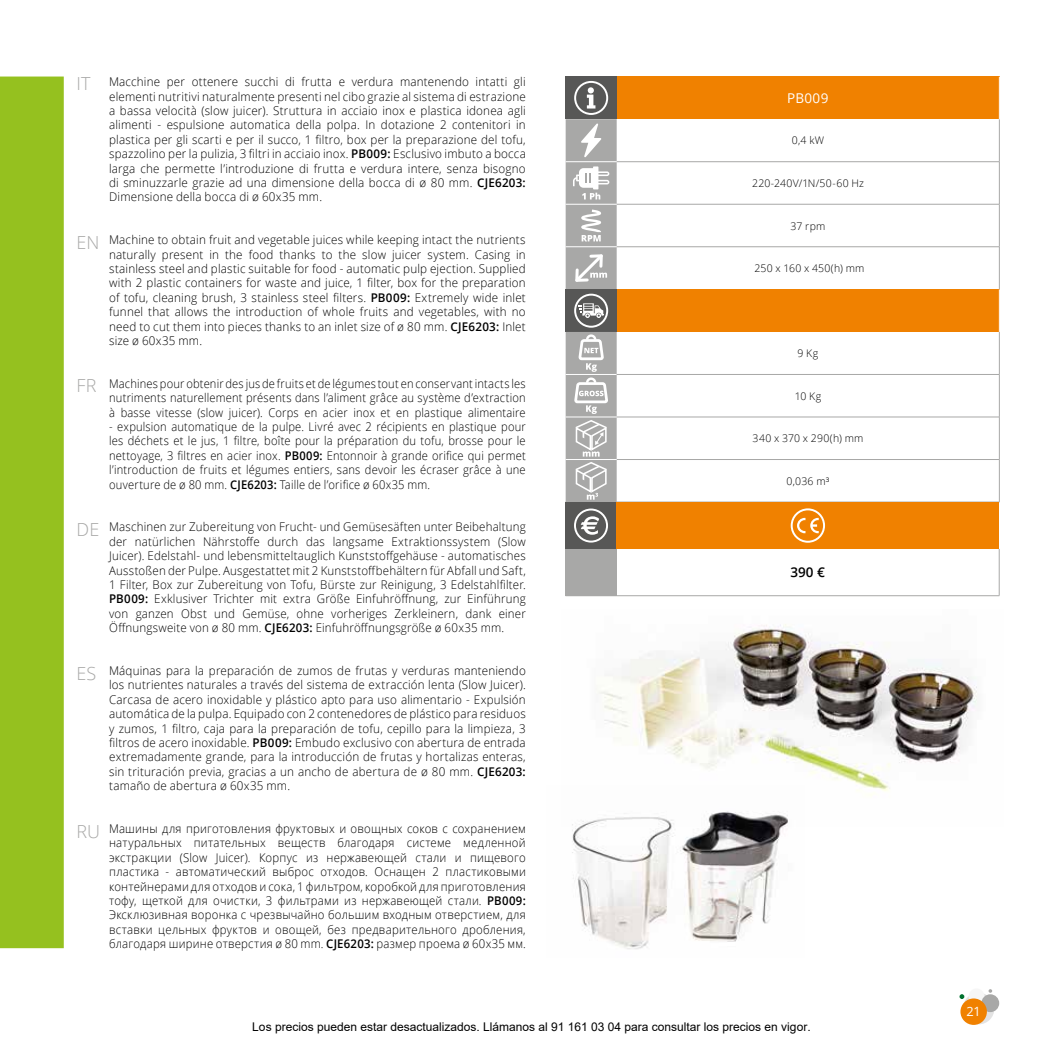
<style>
.page{position:relative;width:1063px;height:1063px;background:#fff}
.page>*{position:absolute;margin:0;border:0;box-sizing:border-box;transform-origin:0 0}
.t1{font:300 18px "Open Sans";color:#a8a8a7}
.t2{font:13.5px "Open Sans";letter-spacing:.025em;color:#fff}
.t3{font:600 13.5px "Open Sans";color:#000}
.t4{font:12.75px "Open Sans";color:#fff}
.t5{font:300 12px/14.4px "Open Sans";letter-spacing:.015em;color:#000;text-align:justify}
.t6{font:300 12px/14.4px "Open Sans";letter-spacing:.015em;color:#000;text-align:justify;scale:.93 1}
.t7{font:300 12px/14.4px "Open Sans";letter-spacing:.015em;color:#000;text-align:justify;scale:.96 1}
.t8{font:300 12px/14.4px "Open Sans";letter-spacing:.015em;color:#000;text-align:justify;scale:.95 1}
.t9{font:12px "Arial";color:#000}
.t10{font:300 10.5px "Open Sans";letter-spacing:.02em;color:#000}
.s1{font-weight:600}
</style>
<div class="page">
<img style="left:572px;top:826px;width:214px;height:123px">
<img style="left:572px;top:624px;width:405px;height:202px">
<div style="left:0;top:77px;width:64px;height:871px;background:#95c11f"></div>
<div style="left:566px;top:77px;width:51px;height:42px;background:#575756"></div>
<div style="left:617px;top:77px;width:382px;height:42px;background:#f08100"></div>
<hr style="left:617px;top:161px;width:383px;height:1px;background:#a8a8a7">
<hr style="left:617px;top:204px;width:383px;height:1px;background:#a8a8a7">
<hr style="left:617px;top:247px;width:383px;height:1px;background:#a8a8a7">
<hr style="left:999px;top:119px;width:1px;height:43px;background:#a8a8a7">
<hr style="left:999px;top:162px;width:1px;height:42px;background:#a8a8a7">
<hr style="left:999px;top:204px;width:1px;height:43px;background:#a8a8a7">
<hr style="left:999px;top:247px;width:1px;height:42px;background:#a8a8a7">
<div style="left:574px;top:81px;width:34px;height:34px;border:2px solid #fff;border-radius:50%"></div>
<svg style="left:587px;top:95px;width:8px;height:14px"></svg>
<div style="left:588px;top:87px;width:6px;height:7px;background:#fff;border-radius:50%"></div>
<svg style="left:566px;top:119px;width:51px;height:170px"></svg>
<div style="left:566px;top:289px;width:51px;height:43px;background:#575756"></div>
<div style="left:617px;top:289px;width:382px;height:43px;background:#f08100"></div>
<hr style="left:617px;top:374px;width:383px;height:1px;background:#a8a8a7">
<hr style="left:617px;top:417px;width:383px;height:1px;background:#a8a8a7">
<hr style="left:617px;top:459px;width:383px;height:1px;background:#a8a8a7">
<hr style="left:999px;top:332px;width:1px;height:42px;background:#a8a8a7">
<hr style="left:999px;top:375px;width:1px;height:42px;background:#a8a8a7">
<hr style="left:999px;top:417px;width:1px;height:42px;background:#a8a8a7">
<hr style="left:999px;top:460px;width:1px;height:42px;background:#a8a8a7">
<hr style="left:617px;top:502px;width:383px;height:1px;background:#a8a8a7">
<div style="left:574px;top:294px;width:34px;height:34px;border:2px solid #fff;border-radius:50%"></div>
<svg style="left:566px;top:301px;width:51px;height:201px"></svg>
<div style="left:566px;top:502px;width:51px;height:47px;background:#575756"></div>
<div style="left:617px;top:502px;width:382px;height:47px;background:#f08100"></div>
<div style="left:566px;top:549px;width:51px;height:47px;background:#a8a8a7"></div>
<hr style="left:999px;top:549px;width:1px;height:47px;background:#a8a8a7">
<hr style="left:617px;top:595px;width:382px;height:1px;background:#a8a8a7">
<svg style="left:581px;top:516px;width:18px;height:19px"></svg>
<div style="left:574px;top:509px;width:34px;height:34px;border:2px solid #fff;border-radius:50%"></div>
<svg style="left:797px;top:518px;width:22px;height:15px"></svg>
<div style="left:791px;top:508px;width:34px;height:35px;border:2px solid #fff;border-radius:50%"></div>
<div style="left:969px;top:988px;width:15px;height:16px;background:#f6f6f6;border-radius:50%"></div>
<svg style="left:960px;top:989px;width:34px;height:35px"></svg>
<div style="left:981px;top:994px;width:18px;height:18px;background:#a8a8a7;border-radius:50%"></div>
<div style="left:960px;top:998px;width:27px;height:27px;background:#f08100;border-radius:50%"></div>
<h1 class="t1" style="left:77px;top:71px;width:15px">IT</h1>
<p class="t5" style="left:109px;top:74px;width:418px">Macchine per ottenere succhi di frutta e verdura mantenendo intatti gli elementi nutritivi naturalmente presenti nel cibo grazie al sistema di estrazione a bassa velocità (slow juicer). Struttura in acciaio inox e plastica idonea agli alimenti - espulsione automatica della polpa. In dotazione 2 contenitori in plastica per gli scarti e per il succo, 1 filtro, box per la preparazione del tofu, spazzolino per la pulizia, 3 filtri in acciaio inox. <span class="s1">PB009:</span> Esclusivo imbuto a bocca larga che permette l’introduzione di frutta e verdura intere, senza bisogno di sminuzzarle grazie ad una dimensione della bocca di ø 80 mm. <span class="s1">CJE6203:<br></span>Dimensione della bocca di ø 60x35 mm.</p>
<h1 class="t1" style="left:77px;top:230px;width:24px">EN</h1>
<p class="t5" style="left:109px;top:232px;width:418px">Machine to obtain fruit and vegetable juices while keeping intact the nutrients naturally present in the food thanks to the slow juicer system. Casing in stainless steel and plastic suitable for food - automatic pulp ejection. Supplied with 2 plastic containers for waste and juice, 1 filter, box for the preparation of tofu, cleaning brush, 3 stainless steel filters. <span class="s1">PB009:</span> Extremely wide inlet funnel that allows the introduction of whole fruits and vegetables, with no need to cut them into pieces thanks to an inlet size of ø 80 mm. <span class="s1">CJE6203:</span> Inlet size ø 60x35 mm.</p>
<p class="t2" style="left:787px;top:89px;width:43px">PB009</p>
<p class="t10" style="left:792px;top:133px;width:34px">0,4 kW</p>
<p class="t10" style="left:752px;top:176px;width:113px">220-240V/1N/50-60 Hz</p>
<p class="t10" style="left:791px;top:219px;width:36px">37 rpm</p>
<p class="t10" style="left:754px;top:261px;width:112px">250 x 160 x 450(h) mm</p>
<h1 class="t1" style="left:77px;top:374px;width:21px">FR</h1>
<p class="t6" style="left:109px;top:376px;width:450px">Machines pour obtenir des jus de fruits et de légumes tout en conservant intacts les nutriments naturellement présents dans l’aliment grâce au système d’extraction à basse vitesse (slow juicer). Corps en acier inox et en plastique alimentaire</p>
<p class="t6" style="left:109px;top:419px;width:450px">- expulsion automatique de la pulpe. Livré avec 2 récipients en plastique pour les déchets et le jus, 1 filtre, boîte pour la préparation du tofu, brosse pour le nettoyage, 3 filtres en acier inox. <span class="s1">PB009:</span> Entonnoir à grande orifice qui permet l’introduction de fruits et légumes entiers, sans devoir les écraser grâce à une ouverture de ø 80 mm. <span class="s1">CJE6203:</span> Taille de l’orifice ø 60x35 mm.</p>
<p class="t10" style="left:798px;top:346px;width:22px">9 Kg</p>
<p class="t10" style="left:795px;top:389px;width:28px">10 Kg</p>
<p class="t10" style="left:753px;top:431px;width:112px">340 x 370 x 290(h) mm</p>
<p class="t10" style="left:787px;top:474px;width:44px">0,036 m³</p>
<h1 class="t1" style="left:77px;top:517px;width:24px">DE</h1>
<p class="t7" style="left:109px;top:520px;width:436px">Maschinen zur Zubereitung von Frucht- und Gemüsesäften unter Beibehaltung der natürlichen Nährstoffe durch das langsame Extraktionssystem (Slow Juicer). Edelstahl- und lebensmitteltauglich Kunststoffgehäuse - automatisches Ausstoßen der Pulpe. Ausgestattet mit 2 Kunststoffbehältern für Abfall und Saft, 1 Filter, Box zur Zubereitung von Tofu, Bürste zur Reinigung, 3 Edelstahlfilter.<br><span class="s1">PB009:</span> Exklusiver Trichter mit extra Größe Einfuhröffnung, zur Einführung von ganzen Obst und Gemüse, ohne vorheriges Zerkleinern, dank einer Öffnungsweite von ø 80 mm. <span class="s1">CJE6203:</span> Einfuhröffnungsgröße ø 60x35 mm.</p>
<p class="t3" style="left:791px;top:563px;width:36px">390 €</p>
<h1 class="t1" style="left:77px;top:661px;width:21px">ES</h1>
<p class="t5" style="left:109px;top:663px;width:418px">Máquinas para la preparación de zumos de frutas y verduras manteniendo los nutrientes naturales a través del sistema de extracción lenta (Slow Juicer).<br>Carcasa de acero inoxidable y plástico apto para uso alimentario - Expulsión automática de la pulpa. Equipado con 2 contenedores de plástico para residuos y zumos, 1 filtro, caja para la preparación de tofu, cepillo para la limpieza, 3 filtros de acero inoxidable. <span class="s1">PB009:</span> Embudo exclusivo con abertura de entrada extremadamente grande, para la introducción de frutas y hortalizas enteras, sin trituración previa, gracias a un ancho de abertura de ø 80 mm. <span class="s1">CJE6203: </span>tamaño de abertura ø 60x35 mm.</p>
<h1 class="t1" style="left:77px;top:819px;width:25px">RU</h1>
<p class="t8" style="left:109px;top:821px;width:440px">Машины для приготовления фруктовых и овощных соков с сохранением натуральных питательных веществ благодаря системе медленной экстракции (Slow Juicer). Корпус из нержавеющей стали и пищевого пластика - автоматический выброс отходов. Оснащен 2 пластиковыми контейнерами для отходов и сока, 1 фильтром, коробкой для приготовления тофу, щеткой для очистки, 3 фильтрами из нержавеющей стали. <span class="s1">PB009:<br></span>Эксклюзивная воронка с чрезвычайно большим входным отверстием, для вставки цельных фруктов и овощей, без предварительного дробления, благодаря ширине отверстия ø 80 mm. <span class="s1">CJE6203:</span> размер проема ø 60x35 мм.</p>
<p class="t4" style="left:967px;top:1003px;width:16px">21</p>
<p class="t9" style="left:252px;top:1019px;width:560px">Los precios pueden estar desactualizados. Llámanos al 91 161 03 04 para consultar los precios en vigor.</p>
</div>
